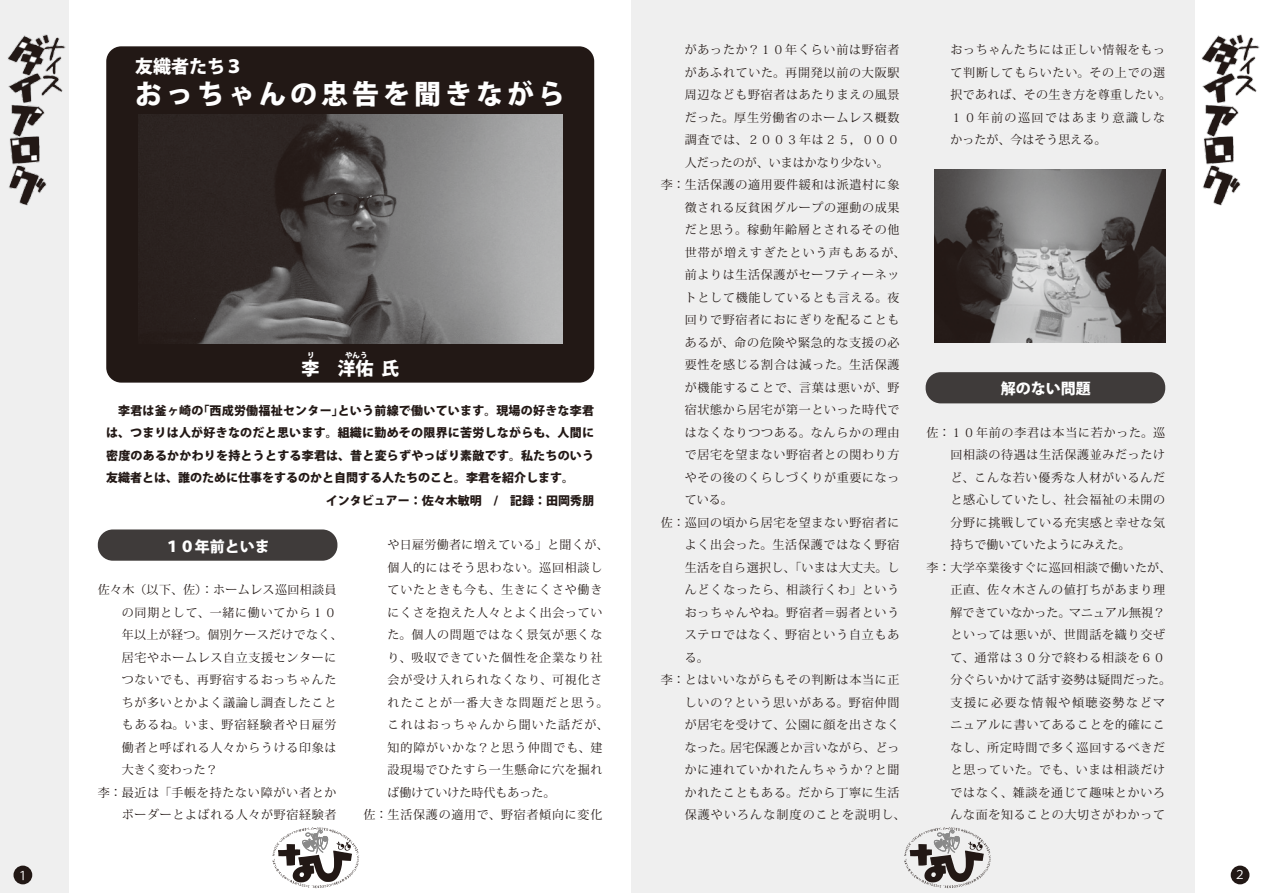
<style>
.page{position:relative;width:1263px;height:893px;background:#fff}
.page>*{position:absolute;margin:0;border:0;box-sizing:border-box;transform-origin:0 0}
.t1{font:800 27px "Koz Go Pro";letter-spacing:.15em;color:#fff}
.t2{font:800 18px "Koz Go Pro";color:#fff}
.t3{font:800 15px "Koz Go Pro";color:#fff}
.t4{font:12px/22.5px "Koz Min Pro";letter-spacing:.065em;color:#221815}
.t5{font:800 12px "Koz Go Pro";letter-spacing:.02em;color:#221815}
.t6{font:12px "Koz Min Pro";color:#221815}
.t7{font:12px "Koz Min Pro";letter-spacing:.095em;color:#221815}
.t8{font:800 12px "Koz Go Pro";color:#221815}
.t9{font:12px "Koz Min Pro";letter-spacing:.035em;color:#221815}
.t10{font:12px "Koz Min Pro";letter-spacing:.025em;color:#221815}
.t11{font:12px "Koz Min Pro";letter-spacing:.03em;color:#221815}
.t12{font:12px "Koz Min Pro";letter-spacing:.01em;color:#221815}
.t13{font:12px "Koz Min Pro";letter-spacing:.125em;color:#221815}
.t14{font:12px "Koz Go Pro";color:#fff}
.t15{font:800 7.5px "Koz Go Pro";color:#fff}
</style>
<div class="page">
<div style="left:0;top:0;width:69px;height:893px;background:#efefef"></div>
<div style="left:631px;top:0;width:564px;height:893px;background:#efefef"></div>
<div style="left:14px;top:866px;width:18px;height:18px;background:#221815;border-radius:50%"></div>
<img style="left:7px;top:34px;width:59px;height:172px">
<svg style="left:272px;top:827px;width:87px;height:61px"></svg>
<div style="left:1231px;top:866px;width:18px;height:18px;background:#221815;border-radius:50%"></div>
<img style="left:1201px;top:34px;width:59px;height:172px">
<svg style="left:904px;top:827px;width:87px;height:61px"></svg>
<div style="left:106px;top:46px;width:488px;height:337px;background:#221815;border-radius:15px"></div>
<img style="left:138px;top:115px;width:424px;height:229px">
<div style="left:98px;top:529px;width:239px;height:32px;background:#3f3b3a;border-radius:15px"></div>
<div style="left:926px;top:372px;width:239px;height:31px;background:#3f3b3a;border-radius:15px"></div>
<img style="left:934px;top:169px;width:231px;height:173px">
<p class="t2" style="left:135px;top:55px;width:109px">友織者たち３</p>
<p class="t1" style="left:135px;top:76px;width:431px">おっちゃんの忠告を聞きながら</p>
<p class="t15" style="left:307px;top:350px;width:9px">り</p>
<p class="t15" style="left:345px;top:350px;width:24px">やんう</p>
<p class="t2" style="left:301px;top:357px;width:99px">李　洋佑 氏</p>
<p class="t5" style="left:118px;top:402px;width:477px">李君は釜ヶ崎の｢西成労働福祉センター｣という前線で働いています。現場の好きな李君</p>
<p class="t5" style="left:106px;top:425px;width:489px">は、つまりは人が好きなのだと思います。組織に勤めその限界に苦労しながらも、人間に</p>
<p class="t5" style="left:106px;top:447px;width:489px">密度のあるかかわりを持とうとする李君は、昔と変らずやっぱり素敵です。私たちのいう</p>
<p class="t8" style="left:106px;top:470px;width:469px">友織者とは、誰のために仕事をするのかと自問する人たちのこと。李君を紹介します。</p>
<p class="t8" style="left:326px;top:492px;width:270px">インタビュアー：佐々木敏明　/　記録：田岡秀朋</p>
<p class="t3" style="left:165px;top:536px;width:107px">１０年前といま</p>
<p class="t9" style="left:98px;top:581px;width:240px">佐々木（以下、佐）：ホームレス巡回相談員</p>
<p class="t4" style="left:122px;top:600px;width:216px">の同期として、一緒に働いてから１０</p>
<p class="t11" style="left:122px;top:626px;width:222px">年以上が経つ。個別ケースだけでなく、</p>
<p class="t4" style="left:122px;top:645px;width:216px">居宅やホームレス自立支援センターに</p>
<p class="t4" style="left:122px;top:668px;width:216px">つないでも、再野宿するおっちゃんた</p>
<p class="t4" style="left:122px;top:690px;width:216px">ちが多いとかよく議論し調査したこと</p>
<p class="t4" style="left:122px;top:713px;width:216px">もあるね。いま、野宿経験者や日雇労</p>
<p class="t4" style="left:122px;top:735px;width:216px">働者と呼ばれる人々からうける印象は</p>
<p class="t6" style="left:122px;top:761px;width:97px">大きく変わった？</p>
<p class="t4" style="left:98px;top:780px;width:240px">李：最近は「手帳を持たない障がい者とか</p>
<p class="t4" style="left:122px;top:803px;width:216px">ボーダーとよばれる人々が野宿経験者</p>
<p class="t11" style="left:388px;top:536px;width:222px">や日雇労働者に増えている」と聞くが、</p>
<p class="t4" style="left:388px;top:555px;width:216px">個人的にはそう思わない。巡回相談し</p>
<p class="t4" style="left:388px;top:578px;width:216px">ていたときも今も、生きにくさや働き</p>
<p class="t4" style="left:388px;top:600px;width:216px">にくさを抱えた人々とよく出会ってい</p>
<p class="t4" style="left:388px;top:623px;width:216px">た。個人の問題ではなく景気が悪くな</p>
<p class="t4" style="left:388px;top:645px;width:216px">り、吸収できていた個性を企業なり社</p>
<p class="t4" style="left:388px;top:668px;width:216px">会が受け入れられなくなり、可視化さ</p>
<p class="t7" style="left:388px;top:694px;width:222px">れたことが一番大きな問題だと思う。</p>
<p class="t7" style="left:388px;top:716px;width:222px">これはおっちゃんから聞いた話だが、</p>
<p class="t4" style="left:388px;top:735px;width:216px">知的障がいかな？と思う仲間でも、建</p>
<p class="t4" style="left:388px;top:758px;width:216px">設現場でひたすら一生懸命に穴を掘れ</p>
<p class="t6" style="left:388px;top:784px;width:169px">ば働けていけた時代もあった。</p>
<p class="t4" style="left:364px;top:803px;width:240px">佐：生活保護の適用で、野宿者傾向に変化</p>
<p class="t4" style="left:685px;top:38px;width:216px">があったか？１０年くらい前は野宿者</p>
<p class="t4" style="left:685px;top:61px;width:216px">があふれていた。再開発以前の大阪駅</p>
<p class="t4" style="left:685px;top:83px;width:216px">周辺なども野宿者はあたりまえの風景</p>
<p class="t4" style="left:685px;top:106px;width:216px">だった。厚生労働省のホームレス概数</p>
<p class="t4" style="left:685px;top:128px;width:216px">調査では、２００３年は２５，０００</p>
<p class="t6" style="left:685px;top:154px;width:206px">人だったのが、いまはかなり少ない。</p>
<p class="t4" style="left:661px;top:173px;width:240px">李：生活保護の適用要件緩和は派遣村に象</p>
<p class="t4" style="left:685px;top:196px;width:216px">徴される反貧困グループの運動の成果</p>
<p class="t4" style="left:685px;top:218px;width:216px">だと思う。稼動年齢層とされるその他</p>
<p class="t7" style="left:685px;top:244px;width:222px">世帯が増えすぎたという声もあるが、</p>
<p class="t4" style="left:685px;top:263px;width:216px">前よりは生活保護がセーフティーネッ</p>
<p class="t4" style="left:685px;top:286px;width:216px">トとして機能しているとも言える。夜</p>
<p class="t4" style="left:685px;top:308px;width:216px">回りで野宿者におにぎりを配ることも</p>
<p class="t4" style="left:685px;top:331px;width:216px">あるが、命の危険や緊急的な支援の必</p>
<p class="t4" style="left:685px;top:353px;width:216px">要性を感じる割合は減った。生活保護</p>
<p class="t4" style="left:685px;top:376px;width:216px">が機能することで、言葉は悪いが、野</p>
<p class="t4" style="left:685px;top:398px;width:216px">宿状態から居宅が第一といった時代で</p>
<p class="t4" style="left:685px;top:421px;width:216px">はなくなりつつある。なんらかの理由</p>
<p class="t4" style="left:685px;top:443px;width:216px">で居宅を望まない野宿者との関わり方</p>
<p class="t4" style="left:685px;top:466px;width:216px">やその後のくらしづくりが重要になっ</p>
<p class="t4" style="left:685px;top:488px;width:49px">ている。</p>
<p class="t4" style="left:661px;top:511px;width:240px">佐：巡回の頃から居宅を望まない野宿者に</p>
<p class="t4" style="left:685px;top:533px;width:216px">よく出会った。生活保護ではなく野宿</p>
<p class="t9" style="left:685px;top:559px;width:216px">生活を自ら選択し、「いまは大丈夫。し</p>
<p class="t4" style="left:685px;top:578px;width:216px">んどくなったら、相談行くわ」という</p>
<p class="t4" style="left:685px;top:601px;width:216px">おっちゃんやね。野宿者＝弱者という</p>
<p class="t4" style="left:685px;top:623px;width:216px">ステロではなく、野宿という自立もあ</p>
<p class="t4" style="left:685px;top:646px;width:25px">る。</p>
<p class="t4" style="left:661px;top:668px;width:240px">李：とはいいながらもその判断は本当に正</p>
<p class="t4" style="left:685px;top:691px;width:216px">しいの？という思いがある。野宿仲間</p>
<p class="t4" style="left:685px;top:713px;width:216px">が居宅を受けて、公園に顔を出さなく</p>
<p class="t12" style="left:685px;top:739px;width:216px">なった。居宅保護とか言いながら、どっ</p>
<p class="t4" style="left:685px;top:758px;width:216px">かに連れていかれたんちゃうか？と聞</p>
<p class="t4" style="left:685px;top:781px;width:216px">かれたこともある。だから丁寧に生活</p>
<p class="t7" style="left:685px;top:806px;width:222px">保護やいろんな制度のことを説明し、</p>
<p class="t4" style="left:950px;top:38px;width:222px">おっちゃんたちには正しい情報をもって判断してもらいたい。その上での選択であれば、その生き方を尊重したい。<br>１０年前の巡回ではあまり意識しなかったが、今はそう思える。</p>
<p class="t3" style="left:1001px;top:379px;width:91px">解のない問題</p>
<p class="t4" style="left:926px;top:421px;width:240px">佐：１０年前の李君は本当に若かった。巡</p>
<p class="t4" style="left:950px;top:443px;width:216px">回相談の待遇は生活保護並みだったけ</p>
<p class="t4" style="left:950px;top:466px;width:216px">ど、こんな若い優秀な人材がいるんだ</p>
<p class="t4" style="left:950px;top:488px;width:216px">と感心していたし、社会福祉の未開の</p>
<p class="t4" style="left:950px;top:511px;width:216px">分野に挑戦している充実感と幸せな気</p>
<p class="t6" style="left:950px;top:536px;width:181px">持ちで働いていたようにみえた。</p>
<p class="t10" style="left:926px;top:559px;width:246px">李：大学卒業後すぐに巡回相談で働いたが、</p>
<p class="t4" style="left:950px;top:578px;width:216px">正直、佐々木さんの値打ちがあまり理</p>
<p class="t6" style="left:950px;top:604px;width:216px">解できていなかった。マニュアル無視？</p>
<p class="t4" style="left:950px;top:623px;width:216px">といっては悪いが、世間話を織り交ぜ</p>
<p class="t4" style="left:950px;top:646px;width:216px">て、通常は３０分で終わる相談を６０</p>
<p class="t10" style="left:950px;top:671px;width:222px">分ぐらいかけて話す姿勢は疑問だった。</p>
<p class="t13" style="left:950px;top:694px;width:216px">支援に必要な情報や傾聴姿勢などマ</p>
<p class="t4" style="left:950px;top:713px;width:216px">ニュアルに書いてあることを的確にこ</p>
<p class="t4" style="left:950px;top:736px;width:216px">なし、所定時間で多く巡回するべきだ</p>
<p class="t4" style="left:950px;top:758px;width:216px">と思っていた。でも、いまは相談だけ</p>
<p class="t4" style="left:950px;top:781px;width:216px">ではなく、雑談を通じて趣味とかいろ</p>
<p class="t4" style="left:950px;top:803px;width:216px">んな面を知ることの大切さがわかって</p>
<p class="t14" style="left:17px;top:867px;width:14px">１</p>
<p class="t14" style="left:1234px;top:867px;width:13px">２</p>
</div>
